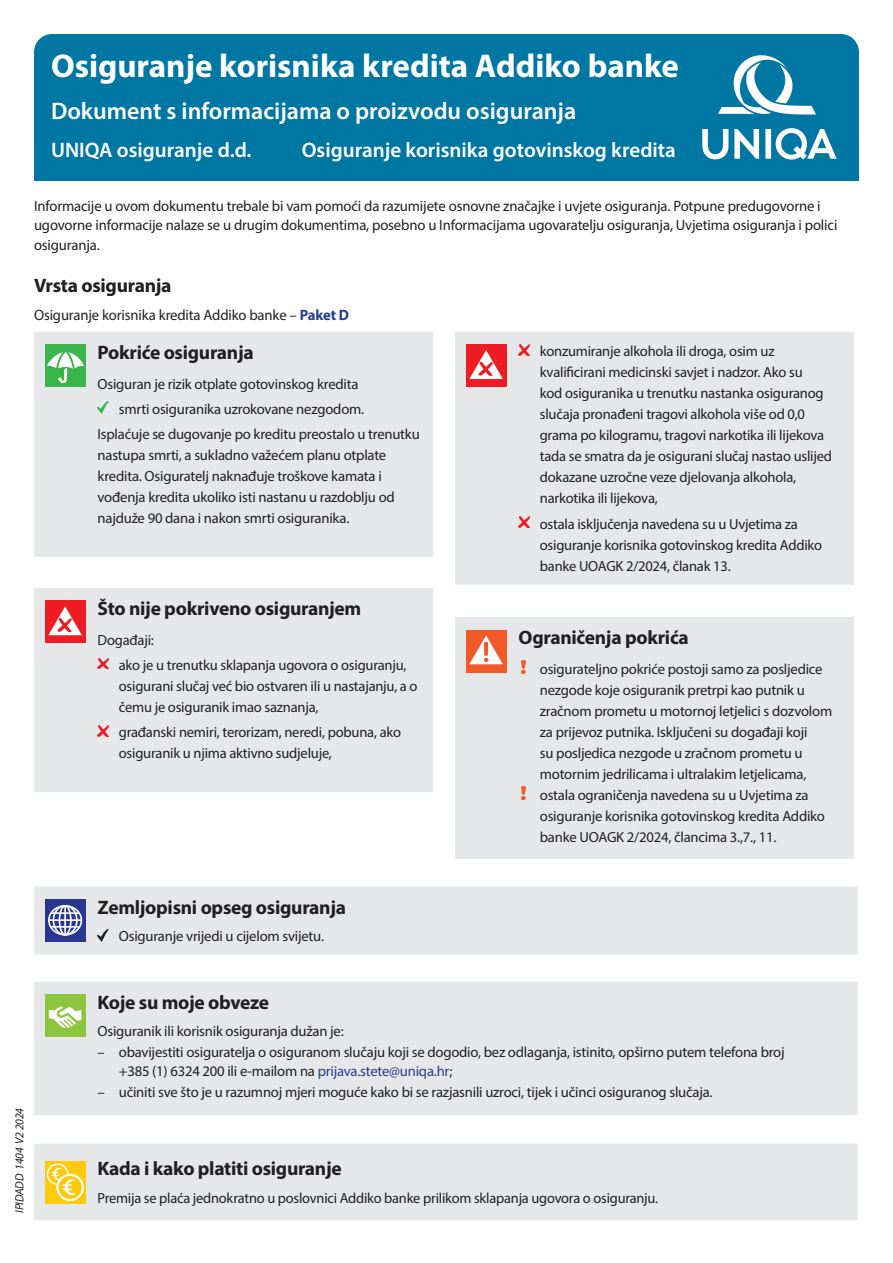
<style>
.page{position:relative;width:893px;height:1263px;background:#fff}
.page>*{position:absolute;margin:0;border:0;box-sizing:border-box;transform-origin:0 0}
.Form_title{font:700 33px "Myriad Pro";color:#fff}
.Form_sub_title{font:600 24px "Myriad Pro";color:#fff}
.Company_Product_header{font:600 21px "Myriad Pro";color:#fff}
.Cover_subhead{font:700 19.5px "Myriad Pro";letter-spacing:-.015em;color:#231f20}
.Form_intro{font:15px/19.5px "Myriad Pro";letter-spacing:-.01em;color:#231f20}
.Covered_bullets{font:14.7px/21px "Myriad Pro";letter-spacing:-.015em;color:#231f20}
.Main_obligations_bullet{font:14.7px/18.8px "Myriad Pro";letter-spacing:-.015em;color:#231f20}
.Covered_bullets-2{font:italic 12px "Myriad Pro";letter-spacing:-.015em;color:#231f20}
.s1{font-weight:700;color:#253f8e}
.s2{color:#253f8e}
</style>
<div class="page">
<div style="left:34px;top:34px;width:825px;height:147px;background:#0076a3;border-radius:18px"></div>
<div style="left:34px;top:332px;width:399px;height:225px;background:#e6e7e9"></div>
<div style="left:45px;top:344px;width:41px;height:43px;background:#3ab54a"></div>
<svg style="left:47px;top:348px;width:37px;height:35px"></svg>
<svg style="left:98px;top:402px;width:10px;height:12px"></svg>
<div style="left:34px;top:588px;width:399px;height:204px;background:#e6e7e9"></div>
<div style="left:45px;top:601px;width:41px;height:42px;background:#ee1d23"></div>
<svg style="left:48px;top:606px;width:34px;height:29px"></svg>
<svg style="left:98px;top:658px;width:10px;height:11px"></svg>
<svg style="left:98px;top:725px;width:10px;height:11px"></svg>
<div style="left:455px;top:332px;width:399px;height:253px;background:#e6e7e9"></div>
<div style="left:466px;top:344px;width:41px;height:43px;background:#ee1d23"></div>
<svg style="left:469px;top:350px;width:34px;height:29px"></svg>
<svg style="left:519px;top:344px;width:10px;height:11px"></svg>
<svg style="left:519px;top:517px;width:10px;height:10px"></svg>
<div style="left:455px;top:617px;width:399px;height:242px;background:#e6e7e9"></div>
<div style="left:466px;top:630px;width:41px;height:42px;background:#f15929"></div>
<svg style="left:469px;top:635px;width:34px;height:29px"></svg>
<img style="left:521px;top:660px;width:4px;height:14px">
<img style="left:521px;top:786px;width:4px;height:14px">
<svg style="left:718px;top:55px;width:98px;height:60px"></svg>
<svg style="left:702px;top:128px;width:135px;height:32px"></svg>
<div style="left:34px;top:887px;width:824px;height:68px;background:#e6e7e9"></div>
<svg style="left:45px;top:899px;width:41px;height:43px"></svg>
<div style="left:48px;top:905px;width:34px;height:30px;border:2px solid #fff;border-radius:50%"></div>
<div style="left:53px;top:905px;width:25px;height:30px;border:2px solid #fff;border-radius:50%"></div>
<div style="left:59px;top:905px;width:13px;height:30px;border:2px solid #fff;border-radius:50%"></div>
<hr style="left:64px;top:906px;width:2px;height:29px;background:#fff">
<hr style="left:51px;top:912px;width:29px;height:2px;background:#fff">
<hr style="left:51px;top:926px;width:29px;height:2px;background:#fff">
<hr style="left:49px;top:919px;width:32px;height:2px;background:#fff">
<svg style="left:98px;top:929px;width:10px;height:12px"></svg>
<div style="left:34px;top:982px;width:824px;height:133px;background:#e6e7e9"></div>
<div style="left:45px;top:994px;width:41px;height:43px;background:#8bc63e"></div>
<svg style="left:49px;top:1006px;width:33px;height:22px"></svg>
<div style="left:34px;top:1144px;width:824px;height:76px;background:#e6e7e9"></div>
<div style="left:45px;top:1161px;width:41px;height:42px;background:#feca0a"></div>
<div style="left:47px;top:1163px;width:22px;height:22px;border:2px solid #fff;border-radius:50%"></div>
<svg style="left:57px;top:1175px;width:26px;height:25px"></svg>
<div style="left:56px;top:1174px;width:28px;height:27px;border:2px solid #fff;border-radius:50%"></div>
<svg style="left:51px;top:1167px;width:25px;height:29px"></svg>
<p class="Form_title" style="left:51px;top:45px;width:629px">Osiguranje korisnika kredita Addiko banke</p>
<p class="Form_sub_title" style="left:51px;top:96px;width:527px">Dokument s informacijama o proizvodu osiguranja</p>
<p class="Company_Product_header" style="left:51px;top:136px;width:202px">UNIQA osiguranje d.d.</p>
<p class="Company_Product_header" style="left:302px;top:136px;width:376px">Osiguranje korisnika gotovinskog kredita</p>
<p class="Form_intro" style="left:34px;top:196px;width:805px">Informacije u ovom dokumentu trebale bi vam pomoći da razumijete osnovne značajke i uvjete osiguranja. Potpune predugovorne i ugovorne informacije nalaze se u drugim dokumentima, posebno u Informacijama ugovaratelju osiguranja, Uvjetima osiguranja i polici osiguranja.</p>
<p class="Cover_subhead" style="left:34px;top:273px;width:139px">Vrsta osiguranja</p>
<p class="Form_intro" style="left:34px;top:305px;width:316px">Osiguranje korisnika kredita Addiko banke – <span class="s1">Paket D</span></p>
<p class="Cover_subhead" style="left:98px;top:340px;width:158px">Pokriće osiguranja</p>
<p class="Covered_bullets" style="left:98px;top:373px;width:262px">Osiguran je rizik otplate gotovinskog kredita</p>
<p class="Covered_bullets" style="left:119px;top:398px;width:247px">smrti osiguranika uzrokovane nezgodom.</p>
<p class="Covered_bullets" style="left:98px;top:423px;width:324px">Isplaćuje se dugovanje po kreditu preostalo u trenutku nastupa smrti, a sukladno važećem planu otplate kredita. Osiguratelj naknađuje troškove kamata i vođenja kredita ukoliko isti nastanu u razdoblju od najduže 90 dana i nakon smrti osiguranika.</p>
<p class="Covered_bullets" style="left:540px;top:341px;width:294px">konzumiranje alkohola ili droga, osim uz kvalificirani medicinski savjet i nadzor. Ako su<br>kod osiguranika u trenutku nastanka osiguranog slučaja pronađeni tragovi alkohola više od 0,0 grama po kilogramu, tragovi narkotika ili lijekova tada se smatra da je osigurani slučaj nastao uslijed dokazane uzročne veze djelovanja alkohola, narkotika ili lijekova,</p>
<p class="Covered_bullets" style="left:540px;top:513px;width:284px">ostala isključenja navedena su u Uvjetima za osiguranje korisnika gotovinskog kredita Addiko banke UOAGK 2/2024, članak 13.</p>
<p class="Cover_subhead" style="left:98px;top:596px;width:265px">Što nije pokriveno osiguranjem</p>
<p class="Covered_bullets" style="left:98px;top:629px;width:58px">Događaji:</p>
<p class="Covered_bullets" style="left:119px;top:654px;width:300px">ako je u trenutku sklapanja ugovora o osiguranju, osigurani slučaj već bio ostvaren ili u nastajanju, a o čemu je osiguranik imao saznanja,</p>
<p class="Covered_bullets" style="left:119px;top:722px;width:284px">građanski nemiri, terorizam, neredi, pobuna, ako osiguranik u njima aktivno sudjeluje,</p>
<p class="Cover_subhead" style="left:519px;top:625px;width:172px">Ograničenja pokrića</p>
<p class="Covered_bullets" style="left:540px;top:658px;width:294px">osigurateljno pokriće postoji samo za posljedice nezgode koje osiguranik pretrpi kao putnik u zračnom prometu u motornoj letjelici s dozvolom za prijevoz putnika. Isključeni su događaji koji<br>su posljedica nezgode u zračnom prometu u motornim jedrilicama i ultralakim letjelicama,</p>
<p class="Covered_bullets" style="left:540px;top:784px;width:287px">ostala ograničenja navedena su u Uvjetima za osiguranje korisnika gotovinskog kredita Addiko banke UOAGK 2/2024, člancima 3.,7., 11.</p>
<p class="Covered_bullets-2" style="left:12px;top:1213px;width:107px;rotate:-90deg">IPIDADD 1404 V2 2024</p>
<p class="Cover_subhead" style="left:98px;top:895px;width:250px">Zemljopisni opseg osiguranja</p>
<p class="Covered_bullets" style="left:119px;top:926px;width:207px">Osiguranje vrijedi u cijelom svijetu.</p>
<p class="Cover_subhead" style="left:98px;top:990px;width:173px">Koje su moje obveze</p>
<p class="Main_obligations_bullet" style="left:98px;top:1022px;width:248px">Osiguranik ili korisnik osiguranja dužan je:</p>
<p class="Main_obligations_bullet" style="left:119px;top:1043px;width:667px;text-indent:-21px">– obavijestiti osiguratelja o osiguranom slučaju koji se dogodio, bez odlaganja, istinito, opširno putem telefona broj +385 (1) 6324 200 ili e-mailom na <span class="s2">prijava.stete@uniqa.hr</span>;</p>
<p class="Main_obligations_bullet" style="left:98px;top:1082px;width:617px">– učiniti sve što je u razumnoj mjeri moguće kako bi se razjasnili uzroci, tijek i učinci osiguranog slučaja.</p>
<p class="Cover_subhead" style="left:98px;top:1156px;width:246px">Kada i kako platiti osiguranje</p>
<p class="Covered_bullets" style="left:98px;top:1187px;width:562px">Premija se plaća jednokratno u poslovnici Addiko banke prilikom sklapanja ugovora o osiguranju.</p>
</div>
